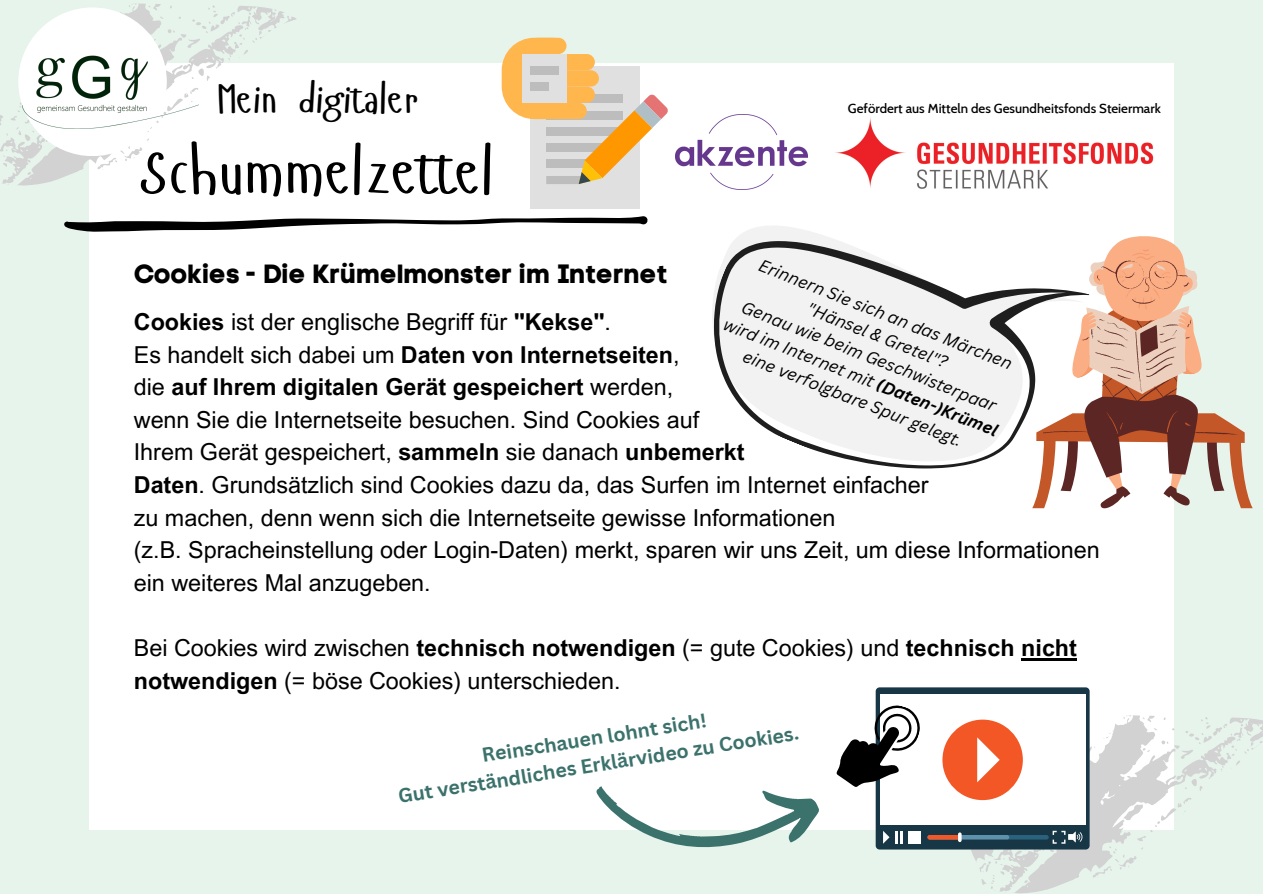
<style>
.page{position:relative;width:1263px;height:894px;background:#fff}
.page>*{position:absolute;margin:0;border:0;box-sizing:border-box;transform-origin:0 0}
.t1{font:63.6px "Hangyaboly";color:#000}
.t2{font:40.35px "Hangyaboly";color:#000}
.t3{font:26.25px "Code Pro Bold LC";color:#000}
.t4{font:23.4px/32.7px "Arial MT Pro";color:#000}
.t5{font:700 19.5px/27px "Canva Sans";color:#3c726c;text-align:center}
.t6{font:italic 16.8px/22.5px "Canva Sans";color:#000;text-align:center}
.t7{font:500 13.2px "Cabin";color:#000}
.s1{font-weight:700}
</style>
<div class="page">
<div style="left:0;top:0;width:1263px;height:893px;background:#e6f4ec"></div>
<div style="left:89px;top:63px;width:1085px;height:766px;background:#fff"></div>
<svg style="left:249px;top:6px;width:47px;height:37px"></svg>
<svg style="left:120px;top:4px;width:129px;height:157px"></svg>
<svg style="left:0;top:102px;width:117px;height:84px"></svg>
<svg style="left:64px;top:216px;width:584px;height:16px"></svg>
<div style="left:530px;top:66px;width:109px;height:142px;background:#e0e0e0"></div>
<svg style="left:502px;top:38px;width:166px;height:146px"></svg>
<div style="left:530px;top:38px;width:36px;height:16px;background:#ffb74d;border-radius:8px"></div>
<div style="left:522px;top:54px;width:44px;height:49px;background:#e0e0e0"></div>
<div style="left:530px;top:66px;width:28px;height:8px;background:#bdbdbd"></div>
<div style="left:530px;top:82px;width:19px;height:9px;background:#bdbdbd"></div>
<img style="left:835px;top:117px;width:319px;height:48px">
<img style="left:675px;top:114px;width:133px;height:48px">
<div style="left:18px;top:7px;width:149px;height:149px;background:#fff;border-radius:50%"></div>
<img style="left:23px;top:36px;width:175px;height:92px">
<svg style="left:1105px;top:236px;width:148px;height:272px"></svg>
<svg style="left:1090px;top:260px;width:148px;height:249px"></svg>
<svg style="left:676px;top:162px;width:414px;height:347px"></svg>
<hr style="left:1021px;top:658px;width:56px;height:2px;background:#000">
<div style="left:876px;top:687px;width:214px;height:162px;background:#173747;border-radius:4px"></div>
<div style="left:880px;top:694px;width:205px;height:130px;background:#fff"></div>
<svg style="left:834px;top:699px;width:429px;height:193px"></svg>
<svg style="left:596px;top:786px;width:224px;height:62px"></svg>
<p class="t2" style="left:217px;top:74px;width:202px">Mein digitaler</p>
<p class="t1" style="left:141px;top:131px;width:354px">Schummelzettel</p>
<h1 class="t7" style="left:848px;top:100px;width:314px">Gefördert aus Mitteln des Gesundheitsfonds Steiermark</h1>
<p class="t3" style="left:134px;top:258px;width:536px">Cookies - Die Krümelmonster im Internet</p>
<h5 class="t6" style="left:755px;top:249px;width:295px;rotate:22deg">Erinnern Sie sich an das Märchen "Hänsel &amp; Gretel"?<br>Genau wie beim Geschwisterpaar wird im Internet mit <span class="s1">(Daten-)Krümel </span>eine verfolgbare Spur gelegt.</h5>
<p class="t4" style="left:134px;top:308px;width:967px"><span class="s1">Cookies</span> ist der englische Begriff für <span class="s1">"Kekse"</span>.<br>Es handelt sich dabei um <span class="s1">Daten von Internetseiten</span>,<br>die <span class="s1">auf Ihrem digitalen Gerät gespeichert</span> werden,<br>wenn Sie die Internetseite besuchen. Sind Cookies auf<br>Ihrem Gerät gespeichert, <span class="s1">sammeln</span> sie danach <span class="s1">unbemerkt<br>Daten</span>. Grundsätzlich sind Cookies dazu da, das Surfen im Internet einfacher<br>zu machen, denn wenn sich die Internetseite gewisse Informationen<br>(z.B. Spracheinstellung oder Login-Daten) merkt, sparen wir uns Zeit, um diese Informationen ein weiteres Mal anzugeben.</p>
<p class="t4" style="left:134px;top:634px;width:945px">Bei Cookies wird zwischen <span class="s1">technisch notwendigen</span> (= gute Cookies) und <span class="s1">technisch nicht notwendigen</span> (= böse Cookies) unterschieden.</p>
<h2 class="t5" style="left:392px;top:755px;width:407px;rotate:-9deg">Reinschauen lohnt sich!<br>Gut verständliches Erklärvideo zu Cookies.</h2>
</div>
